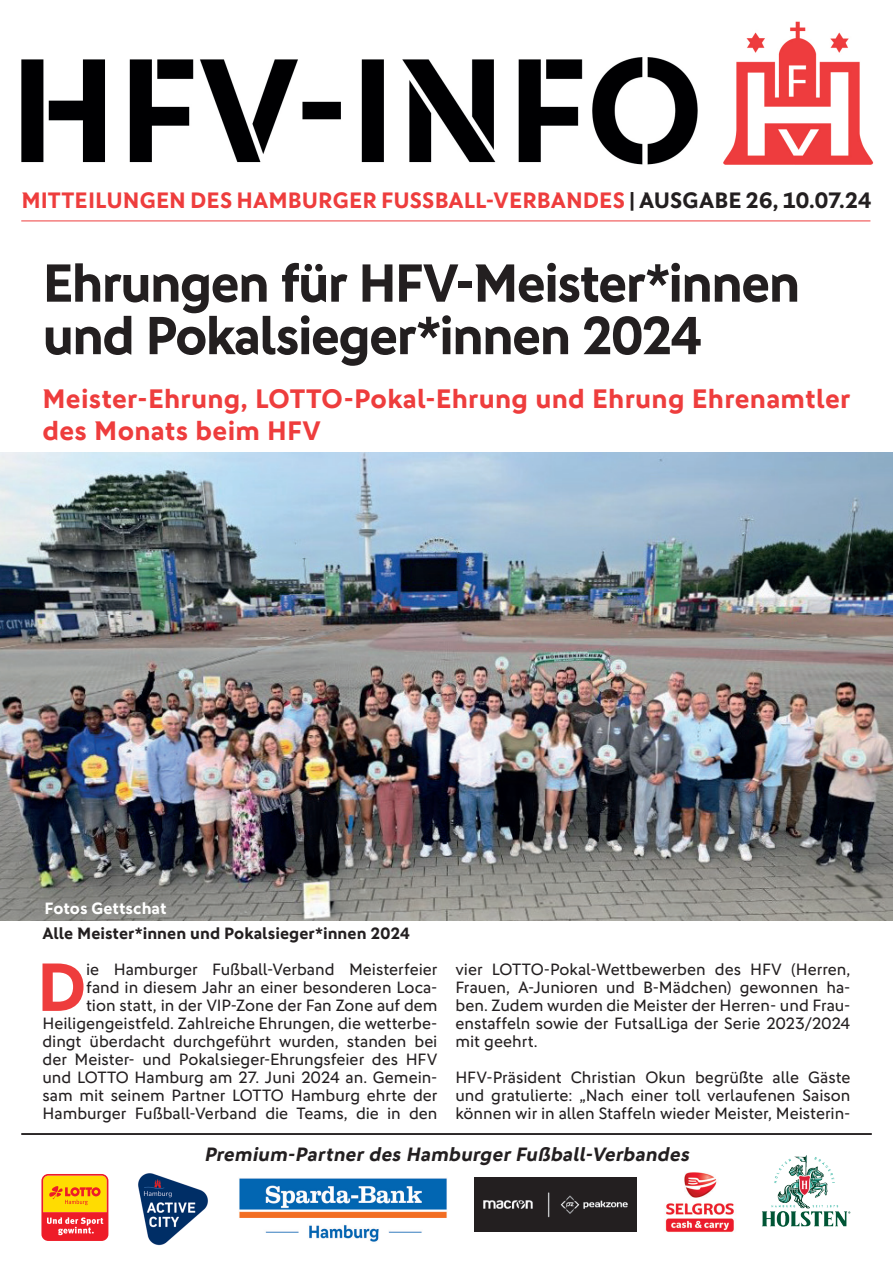
<style>
.page{position:relative;width:893px;height:1263px;background:#fff}
.page>*{position:absolute;margin:0;border:0;box-sizing:border-box;transform-origin:0 0}
.t1{font:700 68.7px "DFB Sans";color:#ee3d3d}
.t2{font:700 54px/52.5px "DFB Sans";letter-spacing:-.035em;color:#231f20}
.t3{font:700 27px/32.4px "DFB Sans";letter-spacing:.01em;color:#ee3d3d}
.t4{font:700 22.5px "DFB Sans";letter-spacing:.005em;color:#ee3d3d}
.t5{font:italic 700 19.5px "DFB Sans";color:#231f20}
.t6{font:16.5px/18px "DFB Sans";color:#231f20;text-align:justify}
.t7{font:700 16.5px "DFB Sans";color:#231f20}
.t8{font:700 16.5px "DFB Sans";color:#fff}
.s1{color:#231f20}
</style>
<div class="page">
<hr style="left:21px;top:1133px;width:851px;height:2px;background:#231f20">
<img style="left:21px;top:21px;width:853px;height:144px">
<hr style="left:21px;top:221px;width:849px;height:1px;background:#ee3d3d">
<img style="left:762px;top:1155px;width:89px;height:72px">
<img style="left:138px;top:1173px;width:70px;height:73px">
<img style="left:239px;top:1178px;width:208px;height:64px">
<svg style="left:41px;top:1174px;width:67px;height:67px;background:#f68328"></svg>
<img style="left:474px;top:1177px;width:162px;height:54px">
<img style="left:665px;top:1172px;width:69px;height:60px">
<img style="left:0;top:453px;width:893px;height:468px">
<h3 class="t4" style="left:21px;top:186px;width:852px">MITTEILUNGEN DES HAMBURGER FUSSBALL-VERBANDES <span class="s1">| AUSGABE 26, 10.07.24</span></h3>
<h2 class="t2" style="left:43px;top:256px;width:759px">Ehrungen für HFV-Meister*innen und Pokalsieger*innen 2024</h2>
<h3 class="t3" style="left:43px;top:382px;width:809px">Meister-Ehrung, LOTTO-Pokal-Ehrung und Ehrung Ehrenamtler des Monats beim HFV</h3>
<p class="t8" style="left:45px;top:899px;width:123px">Fotos Gettschat</p>
<p class="t7" style="left:43px;top:923px;width:369px">Alle Meister*innen und Pokalsieger*innen 2024</p>
<p class="t6" style="left:43px;top:960px;width:397px;text-align:right">ie Hamburger Fußball-Verband Meisterfeier<br>fand in diesem Jahr an einer besonderen Loca-<br>tion statt, in der VIP-Zone der Fan Zone auf dem Heiligengeistfeld. Zahlreiche Ehrungen, die wetterbe&shy;dingt überdacht durchgeführt wurden, standen bei der Meister- und Pokalsieger-Ehrungsfeier des HFV und LOTTO Hamburg am 27. Juni 2024 an. Gemein&shy;sam mit seinem Partner LOTTO Hamburg ehrte der Hamburger Fußball-Verband die Teams, die in den</p>
<p class="t6" style="left:455px;top:960px;width:396px">vier LOTTO-Pokal-Wettbewerben des HFV (Herren, Frauen, A-Junioren und B-Mädchen) gewonnen ha&shy;ben. Zudem wurden die Meister der Herren- und Frau&shy;enstaffeln sowie der FutsalLiga der Serie 2023/2024 mit geehrt.</p>
<h1 class="t1" style="left:37px;top:946px;width:51px">D</h1>
<p class="t6" style="left:455px;top:1068px;width:396px">HFV-Präsident Christian Okun begrüßte alle Gäste und gratulierte: „Nach einer toll verlaufenen Saison können wir in allen Staffeln wieder Meister, Meisterin-</p>
<p class="t5" style="left:204px;top:1142px;width:490px">Premium-Partner des Hamburger Fußball-Verbandes</p>
</div>
